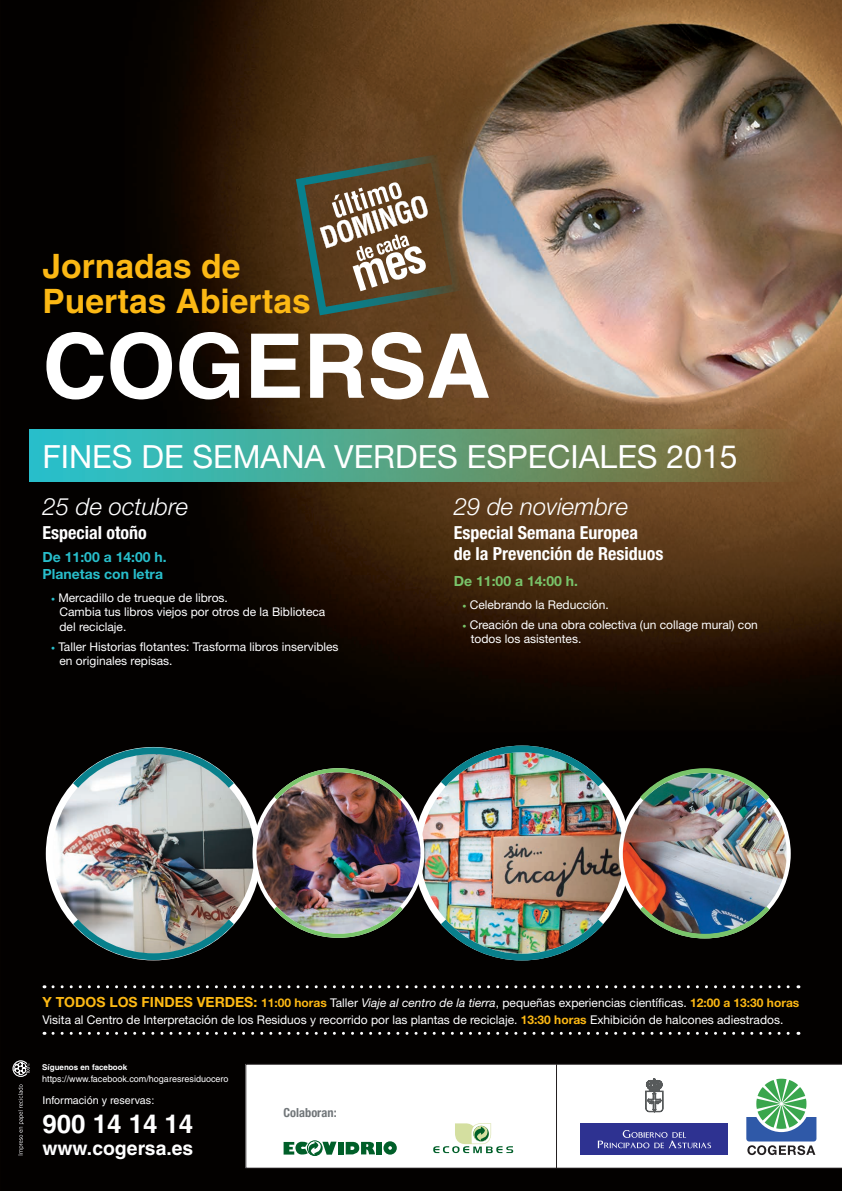
<style>
.page{position:relative;width:842px;height:1191px;background:#fff}
.page>*{position:absolute;margin:0;border:0;box-sizing:border-box;transform-origin:0 0}
.t1{font:700 89.3px "Helvetica";letter-spacing:-.005em;color:#fff}
.t2{font:700 33.6px/35.1px "Helvetica";color:#fcb814}
.t3{font:32px "Helvetica Neue";color:#fff}
.t4{font:700 25.8px "Helvetica";color:#fff}
.t5{font:italic 300 24px "Helvetica Neue";color:#fff}
.t6{font:700 19.4px "Helvetica";color:#fff}
.t7{font:700 condensed 18px/21.6px "Helvetica Neue";color:#fff}
.t8{font:700 14px/16.8px "Helvetica Neue";color:#28becb}
.t9{font:700 14px "Helvetica Neue";color:#79c46a}
.t10{font:700 condensed 12.4px "Helvetica Neue";color:#717679}
.t11{font:12px/14.4px "Helvetica Neue";color:#fff}
.t12{font:10.8px "Helvetica";color:#fff}
.t13{font:9px "Helvetica";color:#fff}
.t14{font:700 8px "Helvetica";color:#fff}
.s1{font-weight:900;color:#28becb}
.s2{font-weight:900;color:#79c46a}
.s3{font-weight:700;font-size:14px;color:#fcb814}
.s4{font-weight:700;color:#fcb814}
.s5{font-style:italic}
</style>
<div class="page">
<img style="left:0;top:0;width:842px;height:1191px">
<div style="left:30px;top:430px;width:769px;height:51px;background:linear-gradient(to right,#28ccd0,#88682c)"></div>
<img style="left:49px;top:750px;width:209px;height:207px">
<img style="left:66px;top:744px;width:175px;height:219px">
<img style="left:417px;top:749px;width:210px;height:208px">
<img style="left:434px;top:742px;width:176px;height:222px">
<img style="left:621px;top:771px;width:168px;height:165px">
<img style="left:636px;top:766px;width:137px;height:174px">
<img style="left:254px;top:770px;width:168px;height:165px">
<img style="left:270px;top:766px;width:137px;height:173px">
<svg style="left:246px;top:1064px;width:596px;height:104px"></svg>
<hr style="left:556px;top:1064px;width:1px;height:104px;background:#231f20">
<svg style="left:746px;top:1078px;width:70px;height:77px"></svg>
<div style="left:580px;top:1123px;width:148px;height:32px;background:#2e3291"></div>
<svg style="left:646px;top:1078px;width:17px;height:34px"></svg>
<svg style="left:598px;top:1130px;width:113px;height:18px"></svg>
<div style="left:338px;top:1141px;width:5px;height:13px;background:#005f29"></div>
<svg style="left:346px;top:1141px;width:29px;height:13px"></svg>
<svg style="left:383px;top:1141px;width:14px;height:13px"></svg>
<div style="left:376px;top:1141px;width:6px;height:13px;background:#005f29"></div>
<svg style="left:284px;top:1140px;width:52px;height:14px"></svg>
<div style="left:307px;top:1140px;width:15px;height:15px;border:1px solid #005f29;border-radius:50%"></div>
<svg style="left:433px;top:1123px;width:80px;height:30px"></svg>
<svg style="left:53px;top:985px;width:746px;height:3px;background:#3e3c3c"></svg>
<svg style="left:53px;top:1031px;width:746px;height:3px;background:#333131"></svg>
<svg style="left:295px;top:153px;width:167px;height:163px;background:#6d5f47"></svg>
<svg style="left:18px;top:1084px;width:6px;height:71px"></svg>
<svg style="left:13px;top:1060px;width:17px;height:16px"></svg>
<h2 class="t2" style="left:43px;top:248px;width:270px">Jornadas de<br>Puertas Abiertas</h2>
<h1 class="t1" style="left:43px;top:312px;width:450px">COGERSA</h1>
<h3 class="t3" style="left:43px;top:438px;width:697px">FINES DE SEMANA VERDES ESPECIALES 2015</h3>
<h3 class="t5" style="left:43px;top:492px;width:147px">25 de octubre</h3>
<h3 class="t5" style="left:454px;top:492px;width:176px">29 de noviembre</h3>
<h3 class="t7" style="left:43px;top:521px;width:106px">Especial otoño</h3>
<h3 class="t7" style="left:454px;top:521px;width:211px">Especial Semana Europea<br>de la Prevención de Residuos</h3>
<p class="t8" style="left:43px;top:548px;width:126px">De 11:00 a 14:00 h.<br>Planetas con letra</p>
<p class="t11" style="left:60px;top:590px;width:267px;text-indent:-9px"><span class="s1">·</span> Mercadillo de trueque de libros.<br>Cambia tus libros viejos por otros de la Biblioteca del reciclaje.</p>
<p class="t11" style="left:60px;top:639px;width:281px;text-indent:-9px"><span class="s1">·</span> Taller Historias flotantes: Trasforma libros inservibles en originales repisas.</p>
<p class="t9" style="left:454px;top:572px;width:126px">De 11:00 a 14:00 h.</p>
<p class="t11" style="left:462px;top:594px;width:297px;line-height:20.1px"><span class="s2">·</span> Celebrando la Reducción.<br><span class="s2">·</span> Creación de una obra colectiva (un collage mural) con</p>
<p class="t11" style="left:471px;top:631px;width:112px">todos los asistentes.</p>
<p class="t11" style="left:43px;top:993px;width:758px;line-height:17px"><span class="s3">Y TODOS LOS FINDES VERDES:</span> <span class="s4">11:00 horas</span> Taller <span class="s5">Viaje al centro de la tierra</span>, pequeñas experiencias científicas. <span class="s4">12:00 a 13:30 horas<br></span>Visita al Centro de Interpretación de los Residuos y recorrido por las plantas de reciclaje. <span class="s4">13:30 horas</span> Exhibición de halcones adiestrados.</p>
<p class="t14" style="left:42px;top:1062px;width:86px">Síguenos en facebook</p>
<p class="t13" style="left:42px;top:1074px;width:188px">https://www.facebook.com/hogaresresiduocero</p>
<p class="t12" style="left:43px;top:1093px;width:113px">Información y reservas:</p>
<h3 class="t4" style="left:43px;top:1108px;width:152px">900 14 14 14</h3>
<h3 class="t6" style="left:43px;top:1136px;width:152px">www.cogersa.es</h3>
<p class="t10" style="left:284px;top:1104px;width:55px">Colaboran:</p>
</div>
